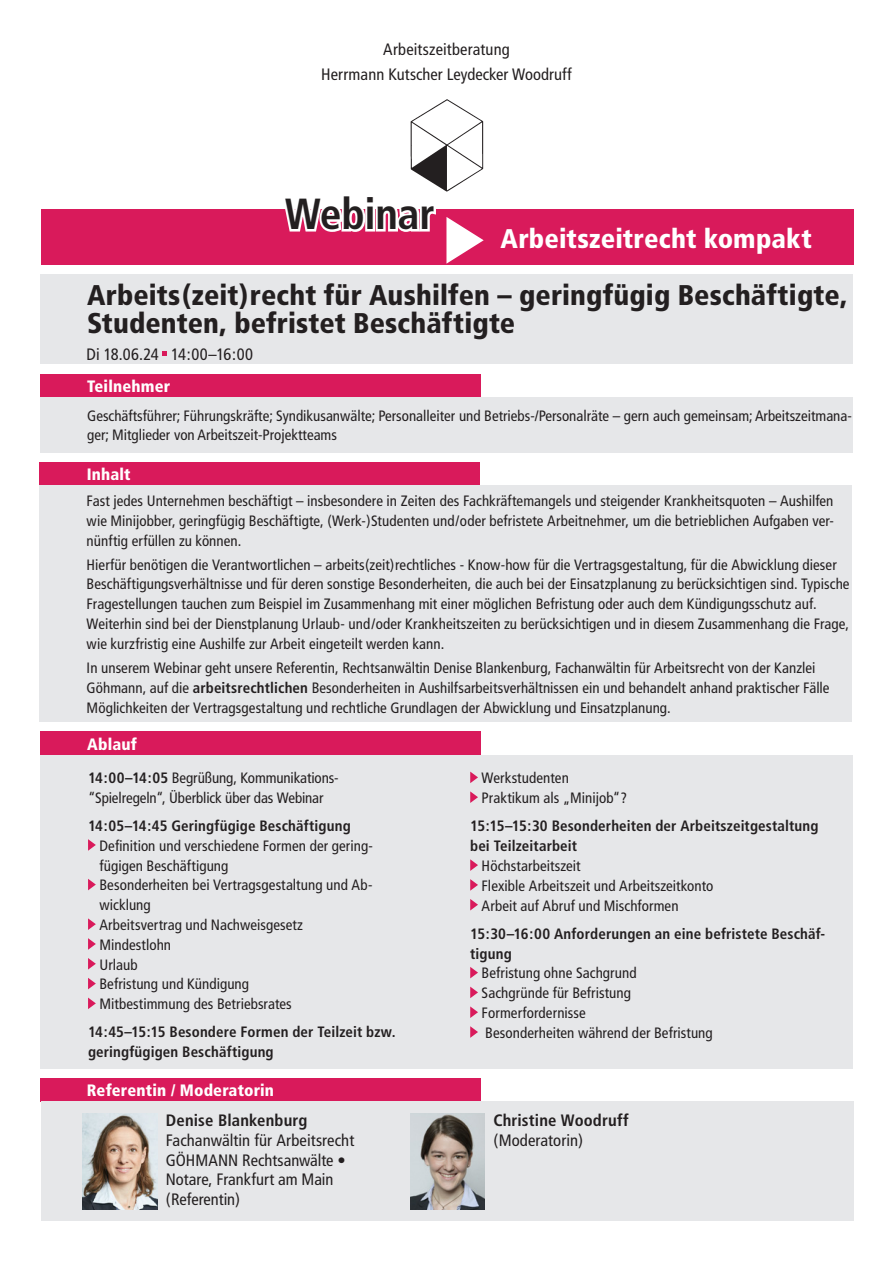
<style>
.page{position:relative;width:893px;height:1263px;background:#fff}
.page>*{position:absolute;margin:0;border:0;box-sizing:border-box;transform-origin:0 0}
.t1{font:700 condensed 43.5px "Frutiger";letter-spacing:-.005em;color:#231f20}
.t2{font:900 condensed 28.5px/28.5px "Frutiger";letter-spacing:.005em;color:#231f20}
.t3{font:900 condensed 27px "Frutiger";letter-spacing:.005em;color:#fff}
.t4{font:condensed 16.5px/19.8px "Frutiger";letter-spacing:.005em;color:#231f20;text-align:center}
.t5{font:900 condensed 16.5px "Frutiger";letter-spacing:.01em;color:#fff}
.t6{font:700 condensed 16.5px "Frutiger";letter-spacing:.01em;color:#231f20}
.t7{font:condensed 16.5px "Frutiger";letter-spacing:-.015em;color:#231f20}
.t8{font:condensed 15px/19.8px "Frutiger";letter-spacing:.005em;color:#231f20}
.t9{font:700 condensed 15px/19.8px "Frutiger";letter-spacing:.01em;color:#231f20}
.s1{font-weight:700}
</style>
<div class="page">
<div style="left:41px;top:210px;width:812px;height:55px;background:#d91a5b"></div>
<svg style="left:446px;top:217px;width:38px;height:47px"></svg>
<div style="left:40px;top:732px;width:440px;height:23px;background:#d91a5b"></div>
<div style="left:40px;top:755px;width:813px;height:314px;background:#e6e7e9"></div>
<svg style="left:88px;top:839px;width:8px;height:12px"></svg>
<svg style="left:88px;top:879px;width:8px;height:11px"></svg>
<svg style="left:88px;top:918px;width:8px;height:12px"></svg>
<svg style="left:88px;top:938px;width:8px;height:12px"></svg>
<svg style="left:88px;top:958px;width:8px;height:11px"></svg>
<svg style="left:88px;top:978px;width:8px;height:11px"></svg>
<svg style="left:88px;top:997px;width:8px;height:12px"></svg>
<svg style="left:470px;top:771px;width:8px;height:12px"></svg>
<svg style="left:470px;top:791px;width:8px;height:12px"></svg>
<svg style="left:470px;top:859px;width:8px;height:12px"></svg>
<svg style="left:470px;top:879px;width:8px;height:12px"></svg>
<svg style="left:470px;top:899px;width:8px;height:11px"></svg>
<svg style="left:470px;top:967px;width:8px;height:11px"></svg>
<svg style="left:470px;top:987px;width:8px;height:11px"></svg>
<svg style="left:470px;top:1006px;width:8px;height:12px"></svg>
<svg style="left:470px;top:1026px;width:8px;height:12px"></svg>
<div style="left:40px;top:462px;width:440px;height:24px;background:#d91a5b"></div>
<div style="left:40px;top:485px;width:812px;height:237px;background:#e6e7e9"></div>
<div style="left:40px;top:275px;width:813px;height:89px;background:#e6e7e9"></div>
<svg style="left:163px;top:351px;width:4px;height:5px"></svg>
<svg style="left:280px;top:209px;width:158px;height:23px"></svg>
<img style="left:410px;top:99px;width:74px;height:92px">
<div style="left:40px;top:374px;width:440px;height:23px;background:#d91a5b"></div>
<div style="left:40px;top:397px;width:813px;height:55px;background:#e6e7e9"></div>
<div style="left:40px;top:1078px;width:440px;height:24px;background:#d91a5b"></div>
<div style="left:41px;top:1102px;width:812px;height:119px;background:#e6e7e9"></div>
<img style="left:83px;top:1114px;width:74px;height:96px">
<img style="left:410px;top:1114px;width:75px;height:96px">
<p class="t4" style="left:321px;top:37px;width:252px;line-height:25.5px">Arbeitszeitberatung<br>Herrmann Kutscher Leydecker Woodruff</p>
<h1 class="t1" style="left:285px;top:188px;width:152px">Webinar</h1>
<h3 class="t3" style="left:501px;top:222px;width:313px">Arbeitszeitrecht kompakt</h3>
<h2 class="t2" style="left:87px;top:280px;width:762px">Arbeits(zeit)recht für Aushilfen – geringfügig Beschäftigte,<br>Studenten, befristet Beschäftigte</h2>
<p class="t7" style="left:87px;top:345px;width:168px">Di 18.06.24 14:00–16:00</p>
<p class="t5" style="left:87px;top:376px;width:85px">Teilnehmer</p>
<p class="t8" style="left:87px;top:406px;width:766px">Geschäftsführer; Führungskräfte; Syndikusanwälte; Personalleiter und Betriebs-/Personalräte – gern auch gemeinsam; Arbeitszeitmana&shy;ger; Mitglieder von Arbeitszeit-Projektteams</p>
<p class="t5" style="left:87px;top:464px;width:46px">Inhalt</p>
<p class="t8" style="left:87px;top:491px;width:749px;text-align:justify">Fast jedes Unternehmen beschäftigt – insbesondere in Zeiten des Fachkräftemangels und steigender Krankheitsquoten – Aushilfen wie Minijobber, geringfügig Beschäftigte, (Werk-)Studenten und/oder befristete Arbeitnehmer, um die betrieblichen Aufgaben ver&shy;nünftig erfüllen zu können.</p>
<p class="t8" style="left:87px;top:555px;width:764px">Hierfür benötigen die Verantwortlichen – arbeits(zeit)rechtliches - Know-how für die Vertragsgestaltung, für die Abwicklung dieser Beschäftigungsverhältnisse und für deren sonstige Besonderheiten, die auch bei der Einsatzplanung zu berücksichtigen sind. Typische Fragestellungen tauchen zum Beispiel im Zusammenhang mit einer möglichen Befristung oder auch dem Kündigungsschutz auf.<br>Weiterhin sind bei der Dienstplanung Urlaub- und/oder Krankheitszeiten zu berücksichtigen und in diesem Zusammenhang die Frage, wie kurzfristig eine Aushilfe zur Arbeit eingeteilt werden kann.</p>
<p class="t8" style="left:87px;top:658px;width:744px">In unserem Webinar geht unsere Referentin, Rechtsanwältin Denise Blankenburg, Fachanwältin für Arbeitsrecht von der Kanzlei<br>Göhmann, auf die <span class="s1">arbeitsrechtlichen</span> Besonderheiten in Aushilfsarbeitsverhältnissen ein und behandelt anhand praktischer Fälle<br>Möglichkeiten der Vertragsgestaltung und rechtliche Grundlagen der Abwicklung und Einsatzplanung.</p>
<p class="t5" style="left:87px;top:734px;width:51px">Ablauf</p>
<p class="t8" style="left:88px;top:768px;width:252px"><span class="s1">14:00–14:05</span> Begrüßung, Kommunikations-“Spielregeln“, Überblick über das Webinar</p>
<p class="t9" style="left:88px;top:816px;width:264px">14:05–14:45 Geringfügige Beschäftigung</p>
<p class="t8" style="left:99px;top:836px;width:275px">Definition und verschiedene Formen der gering&shy;fügigen Beschäftigung<br>Besonderheiten bei Vertragsgestaltung und Ab&shy;wicklung<br>Arbeitsvertrag und Nachweisgesetz<br>Mindestlohn<br>Urlaub<br>Befristung und Kündigung<br>Mitbestimmung des Betriebsrates</p>
<p class="t9" style="left:88px;top:1022px;width:309px">14:45–15:15 Besondere Formen der Teilzeit bzw. geringfügigen Beschäftigung</p>
<p class="t5" style="left:87px;top:1080px;width:189px">Referentin / Moderatorin</p>
<p class="t6" style="left:166px;top:1110px;width:143px">Denise Blankenburg</p>
<p class="t4" style="left:166px;top:1130px;width:190px;text-align:left">Fachanwältin für Arbeitsrecht<br>GÖHMANN Rechtsanwälte •<br>Notare, Frankfurt am Main (Referentin)</p>
<p class="t8" style="left:482px;top:768px;width:147px">Werkstudenten<br>Praktikum als „Minijob“?</p>
<p class="t9" style="left:470px;top:816px;width:350px">15:15–15:30 Besonderheiten der Arbeitszeitgestaltung bei Teilzeitarbeit</p>
<p class="t8" style="left:482px;top:856px;width:233px">Höchstarbeitszeit<br>Flexible Arbeitszeit und Arbeitszeitkonto<br>Arbeit auf Abruf und Mischformen</p>
<p class="t9" style="left:470px;top:924px;width:357px">15:30–16:00 Anforderungen an eine befristete Beschäf&shy;tigung</p>
<p class="t8" style="left:482px;top:963px;width:233px">Befristung ohne Sachgrund<br>Sachgründe für Befristung<br>Formerfordernisse<br>Besonderheiten während der Befristung</p>
<p class="t6" style="left:493px;top:1110px;width:137px">Christine Woodruff</p>
<p class="t4" style="left:493px;top:1130px;width:91px">(Moderatorin)</p>
</div>
